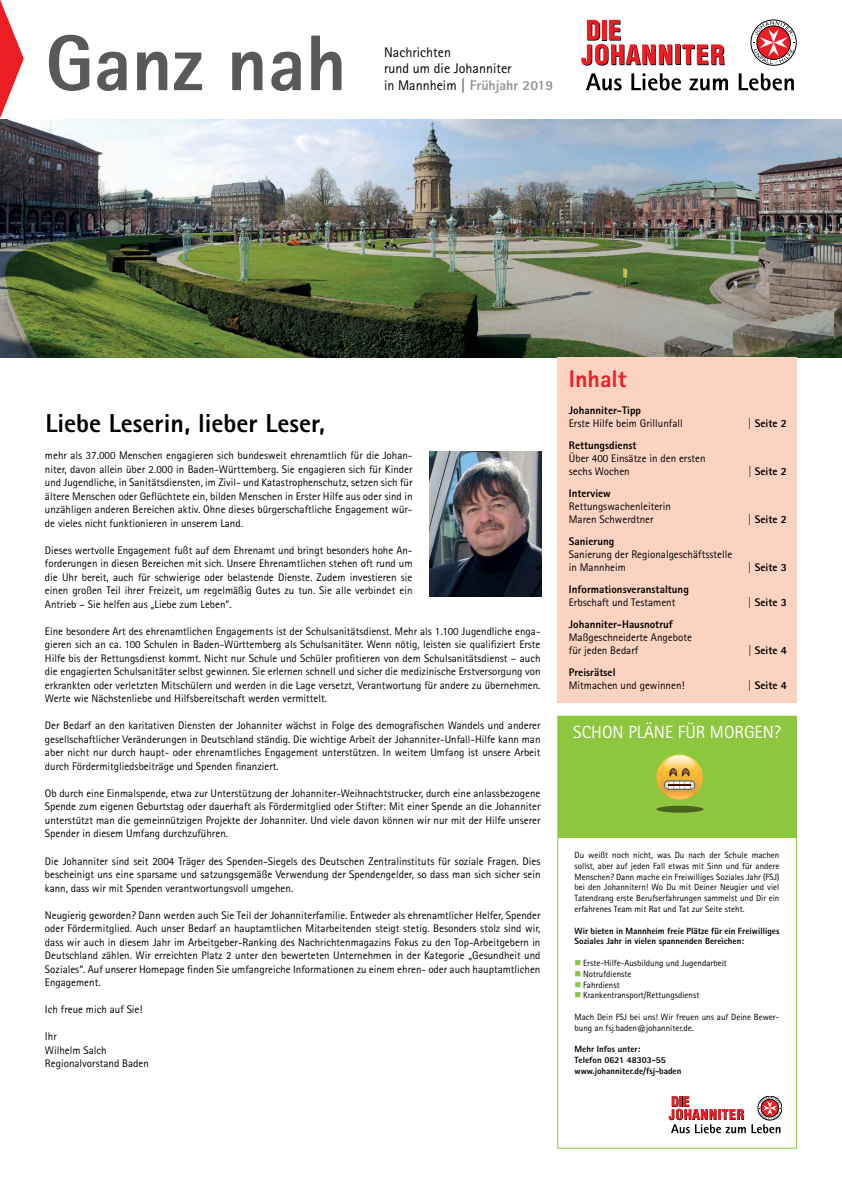
<style>
.page{position:relative;width:842px;height:1191px;background:#fff}
.page>*{position:absolute;margin:0;border:0;box-sizing:border-box;transform-origin:0 0}
.t1{font:800 79px "Agfa Rotis Sans Serif";color:#58595b}
.t2{font:800 26px "Agfa Rotis Sans Serif";color:#000}
.t3{font:800 24px "Agfa Rotis Sans Serif";color:#ed1d24}
.t4{font:17.7px "Agfa Rotis Sans Serif";color:#fff}
.t5{font:14px/16.8px "Agfa Rotis Sans Serif";color:#000}
.t6{font:11px/13.5px "Agfa Rotis Sans Serif";color:#000;text-align:justify}
.t7{font:800 11px "Agfa Rotis Sans Serif";color:#000}
.t8{font:9px/10.8px "Agfa Rotis Sans Serif";color:#000}
.t9{font:800 9px/10.8px "Agfa Rotis Sans Serif";color:#000}
.s1{font-weight:800}
.s2{font-weight:800;color:#939598}
.s3{font-weight:400}
</style>
<div class="page">
<svg style="left:0;top:0;width:24px;height:119px"></svg>
<div style="left:676px;top:45px;width:5px;height:20px;background:#000"></div>
<div style="left:675px;top:44px;width:5px;height:20px;background:#ed1d24"></div>
<svg style="left:682px;top:44px;width:43px;height:21px"></svg>
<svg style="left:581px;top:20px;width:91px;height:46px"></svg>
<svg style="left:586px;top:73px;width:36px;height:17px"></svg>
<svg style="left:631px;top:73px;width:50px;height:17px"></svg>
<svg style="left:689px;top:78px;width:39px;height:12px"></svg>
<svg style="left:739px;top:73px;width:55px;height:17px"></svg>
<div style="left:751px;top:20px;width:45px;height:46px;border:1px solid #000;border-radius:50%"></div>
<svg style="left:753px;top:21px;width:41px;height:43px"></svg>
<img style="left:0;top:119px;width:842px;height:238px">
<img style="left:429px;top:451px;width:113px;height:145px">
<div style="left:557px;top:357px;width:240px;height:345px;background:#fcd3c1"></div>
<div style="left:758px;top:1096px;width:24px;height:24px;border:1px solid #000;border-radius:50%"></div>
<svg style="left:669px;top:1096px;width:112px;height:37px"></svg>
<div style="left:557px;top:716px;width:239px;height:121px;background:#8dc63f"></div>
<svg style="left:656px;top:805px;width:47px;height:7px"></svg>
<img style="left:664px;top:791px;width:31px;height:8px">
<img style="left:690px;top:791px;width:8px;height:2px">
<img style="left:661px;top:791px;width:8px;height:2px">
<svg style="left:656px;top:755px;width:46px;height:36px;background:#d3b65d"></svg>
<h1 class="t1" style="left:45px;top:13px;width:303px">Ganz nah</h1>
<p class="t5" style="left:384px;top:43px;width:171px">Nachrichten<br>rund um die Johanniter<br>in Mannheim <span class="s1">|</span> <span class="s2">Frühjahr 2019</span></p>
<h2 class="t2" style="left:45px;top:407px;width:281px">Liebe Leserin, lieber Leser,</h2>
<p class="t6" style="left:45px;top:449px;width:369px">mehr als 37.000 Menschen engagieren sich bundesweit ehrenamtlich für die Johan&shy;niter, davon allein über 2.000 in Baden-Württemberg. Sie engagieren sich für Kinder und Jugendliche, in Sanitätsdiensten, im Zivil- und Katastrophenschutz, setzen sich für ältere Menschen oder Geflüchtete ein, bilden Menschen in Erster Hilfe aus oder sind in unzähligen anderen Bereichen aktiv. Ohne dieses bürgerschaftliche Engagement wür&shy;de vieles nicht funktionieren in unserem Land.</p>
<p class="t6" style="left:45px;top:543px;width:369px">Dieses wertvolle Engagement fußt auf dem Ehrenamt und bringt besonders hohe An&shy;forderungen in diesen Bereichen mit sich. Unsere Ehrenamtlichen stehen oft rund um die Uhr bereit, auch für schwierige oder belastende Dienste. Zudem investieren sie einen großen Teil ihrer Freizeit, um regelmäßig Gutes zu tun. Sie alle verbindet ein Antrieb – Sie helfen aus „Liebe zum Leben“.</p>
<p class="t6" style="left:45px;top:624px;width:497px">Eine besondere Art des ehrenamtlichen Engagements ist der Schulsanitätsdienst. Mehr als 1.100 Jugendliche enga&shy;gieren sich an ca. 100 Schulen in Baden-Württemberg als Schulsanitäter. Wenn nötig, leisten sie qualifiziert Erste Hilfe bis der Rettungsdienst kommt. Nicht nur Schule und Schüler profitieren von dem Schulsanitätsdienst – auch die engagierten Schulsanitäter selbst gewinnen. Sie erlernen schnell und sicher die medizinische Erstversorgung von erkrankten oder verletzten Mitschülern und werden in die Lage versetzt, Verantwortung für andere zu übernehmen.<br>Werte wie Nächstenliebe und Hilfsbereitschaft werden vermittelt.</p>
<p class="t6" style="left:45px;top:719px;width:497px">Der Bedarf an den karitativen Diensten der Johanniter wächst in Folge des demografischen Wandels und anderer gesellschaftlicher Veränderungen in Deutschland ständig. Die wichtige Arbeit der Johanniter-Unfall-Hilfe kann man aber nicht nur durch haupt- oder ehrenamtliches Engagement unterstützen. In weitem Umfang ist unsere Arbeit durch Fördermitgliedsbeiträge und Spenden finanziert.</p>
<p class="t6" style="left:45px;top:786px;width:497px">Ob durch eine Einmalspende, etwa zur Unterstützung der Johanniter-Weihnachtstrucker, durch eine anlassbezogene Spende zum eigenen Geburtstag oder dauerhaft als Fördermitglied oder Stifter: Mit einer Spende an die Johanniter unterstützt man die gemeinnützigen Projekte der Johanniter. Und viele davon können wir nur mit der Hilfe unserer Spender in diesem Umfang durchzuführen.</p>
<p class="t6" style="left:45px;top:854px;width:497px">Die Johanniter sind seit 2004 Träger des Spenden-Siegels des Deutschen Zentralinstituts für soziale Fragen. Dies bescheinigt uns eine sparsame und satzungsgemäße Verwendung der Spendengelder, so dass man sich sicher sein kann, dass wir mit Spenden verantwortungsvoll umgehen.</p>
<p class="t6" style="left:45px;top:908px;width:497px">Neugierig geworden? Dann werden auch Sie Teil der Johanniterfamilie. Entweder als ehrenamtlicher Helfer, Spender oder Fördermitglied. Auch unser Bedarf an hauptamtlichen Mitarbeitenden steigt stetig. Besonders stolz sind wir, dass wir auch in diesem Jahr im Arbeitgeber-Ranking des Nachrichtenmagazins Fokus zu den Top-Arbeitgebern in Deutschland zählen. Wir erreichten Platz 2 unter den bewerteten Unternehmen in der Kategorie „Gesundheit und Soziales“. Auf unserer Homepage finden Sie umfangreiche Informationen zu einem ehren- oder auch hauptamtlichen Engagement.</p>
<p class="t6" style="left:45px;top:1002px;width:99px">Ich freue mich auf Sie!</p>
<p class="t6" style="left:45px;top:1029px;width:105px;text-align:left">Ihr<br>Wilhelm Salch<br>Regionalvorstand Baden</p>
<h3 class="t3" style="left:569px;top:364px;width:59px">Inhalt</h3>
<p class="t7" style="left:569px;top:403px;width:74px">Johanniter-Tipp</p>
<p class="t6" style="left:569px;top:416px;width:115px">Erste Hilfe beim Grillunfall</p>
<p class="t7" style="left:748px;top:416px;width:41px">| Seite 2</p>
<p class="t7" style="left:569px;top:438px;width:69px">Rettungsdienst</p>
<p class="t6" style="left:569px;top:451px;width:138px;line-height:13.2px">Über 400 Einsätze in den ersten sechs Wochen</p>
<p class="t7" style="left:748px;top:464px;width:40px"><span class="s3">|</span> Seite 2</p>
<p class="t7" style="left:569px;top:486px;width:43px">Interview</p>
<p class="t6" style="left:569px;top:499px;width:104px;line-height:13.2px">Rettungswachenleiterin<br>Maren Schwerdtner</p>
<p class="t7" style="left:748px;top:512px;width:41px">| Seite 2</p>
<p class="t7" style="left:569px;top:534px;width:47px">Sanierung</p>
<p class="t6" style="left:569px;top:548px;width:165px;line-height:13.2px">Sanierung der Regionalgeschäftsstelle in Mannheim</p>
<p class="t7" style="left:748px;top:560px;width:41px">| Seite 3</p>
<p class="t7" style="left:569px;top:582px;width:121px">Informationsveranstaltung</p>
<p class="t6" style="left:569px;top:596px;width:108px">Erbschaft und Testament</p>
<p class="t7" style="left:748px;top:595px;width:41px">| Seite 3</p>
<p class="t7" style="left:569px;top:617px;width:106px">Johanniter-Hausnotruf</p>
<p class="t6" style="left:569px;top:631px;width:124px;line-height:13.2px">Maßgeschneiderte Angebote für jeden Bedarf</p>
<p class="t7" style="left:748px;top:643px;width:40px"><span class="s3">|</span> Seite 4</p>
<p class="t7" style="left:569px;top:665px;width:48px">Preisrätsel</p>
<p class="t6" style="left:569px;top:679px;width:117px">Mitmachen und gewinnen!</p>
<p class="t7" style="left:748px;top:678px;width:41px">| Seite 4</p>
<h3 class="t4" style="left:573px;top:722px;width:11px">schon</h3>
<h3 class="t4" style="left:628px;top:722px;width:59px">pläne für</h3>
<h3 class="t4" style="left:710px;top:722px;width:12px">morgen</h3>
<h3 class="t4" style="left:774px;top:722px;width:9px">?</h3>
<p class="t8" style="left:574px;top:849px;width:206px;text-align:justify">Du weißt noch nicht, was Du nach der Schule machen sollst, aber auf jeden Fall etwas mit Sinn und für andere Menschen? Dann mache ein Freiwilliges Soziales Jahr (FSJ) bei den Johannitern! Wo Du mit Deiner Neugier und viel Tatendrang erste Berufserfahrungen sammelst und Dir ein erfahrenes Team mit Rat und Tat zur Seite steht.</p>
<p class="t9" style="left:574px;top:925px;width:206px">Wir bieten in Mannheim freie Plätze für ein Freiwilliges<br>Soziales Jahr in vielen spannenden Bereichen:</p>
<p class="t8" style="left:583px;top:957px;width:145px">Erste-Hilfe-Ausbildung und Jugendarbeit<br>Notrufdienste<br>Fahrdienst<br>Krankentransport/Rettungsdienst</p>
<p class="t8" style="left:574px;top:1011px;width:206px">Mach Dein FSJ bei uns! Wir freuen uns auf Deine Bewer&shy;bung an fsj.baden@johanniter.de.</p>
<p class="t9" style="left:574px;top:1043px;width:108px">Mehr Infos unter:<br>Telefon 0621 48303-55 www.johanniter.de/fsj-baden</p>
</div>
